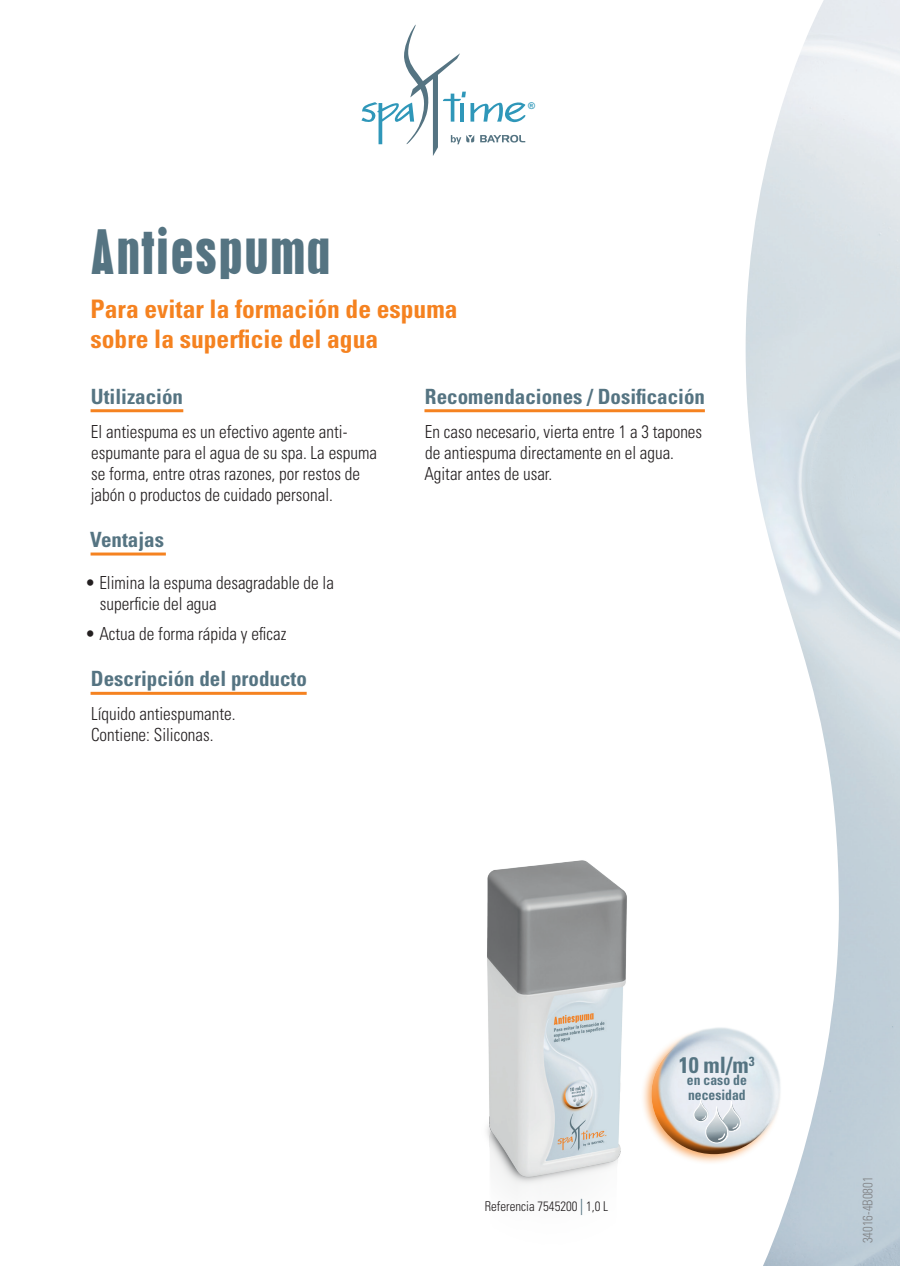
<style>
.page{position:relative;width:900px;height:1266px;background:#fff}
.page>*{position:absolute;margin:0;border:0;box-sizing:border-box;transform-origin:0 0}
.t1{font:54px "Cupido";letter-spacing:.025em;color:#557482;scale:.9 1}
.t2{font:700 condensed 25.5px/30.6px "Univers LT Std";color:#f58220}
.t3{font:700 condensed 22.5px "Univers LT Std";color:#557482}
.t4{font:700 condensed 21px "Univers LT Std";color:#557482}
.t5{font:300 condensed 18px/21px "Univers LT Std";color:#231f20;scale:.95 1}
.t6{font:700 condensed 14.4px/15px "Univers LT Std";color:#557482;scale:.95 1}
.t7{font:300 condensed 13.5px "Univers LT Std";color:#231f20;scale:.95 1}
.t8{font:300 condensed 13.5px "Univers LT Std";color:#808285;scale:.95 1}
.t9{font:700 9.3px "Arial";color:#2f97b9}
.s1{font-family:"Vectora LT Std";font-weight:400;font-stretch:normal;font-size:16.2px;color:#557482}
</style>
<div class="page">
<img style="left:745px;top:0;width:155px;height:1265px">
<svg style="left:361px;top:25px;width:165px;height:131px"></svg>
<img style="left:487px;top:860px;width:140px;height:329px">
<hr style="left:91px;top:409px;width:92px;height:3px;background:#f58220">
<hr style="left:91px;top:552px;width:75px;height:3px;background:#f58220">
<hr style="left:91px;top:691px;width:216px;height:3px;background:#f58220">
<hr style="left:424px;top:409px;width:281px;height:3px;background:#f58220">
<img style="left:601px;top:927px;width:233px;height:289px">
<div style="left:723px;top:1101px;width:18px;height:30px;background:#f2f4f5;border-radius:9px"></div>
<svg style="left:722px;top:1101px;width:18px;height:30px"></svg>
<div style="left:722px;top:1100px;width:18px;height:31px;border:1px solid #fff;border-radius:9px"></div>
<svg style="left:732px;top:1123px;width:6px;height:5px"></svg>
<svg style="left:694px;top:1098px;width:13px;height:23px"></svg>
<div style="left:693px;top:1098px;width:15px;height:23px;border:1px solid #fff;border-radius:7px"></div>
<svg style="left:701px;top:1115px;width:4px;height:4px"></svg>
<svg style="left:707px;top:1106px;width:22px;height:36px"></svg>
<svg style="left:705px;top:1106px;width:22px;height:36px"></svg>
<div style="left:705px;top:1106px;width:23px;height:37px;border:1px solid #fff;border-radius:11px"></div>
<svg style="left:718px;top:1133px;width:7px;height:6px"></svg>
<svg style="left:893px;top:0;width:7px;height:2px"></svg>
<svg style="left:893px;top:1263px;width:7px;height:3px"></svg>
<h1 class="t1" style="left:91px;top:214px;width:268px">Antiespuma</h1>
<p class="t9" style="left:528px;top:99px;width:8px">®</p>
<h2 class="t2" style="left:91px;top:293px;width:368px">Para evitar la formación de espuma sobre la superficie del agua</h2>
<p class="t4" style="left:425px;top:383px;width:281px">Recomendaciones / Dosificación</p>
<p class="t5" style="left:424px;top:420px;width:294px">En caso necesario, vierta entre 1 a 3 tapones de antiespuma directamente en el agua.<br>Agitar antes de usar.</p>
<p class="t4" style="left:91px;top:383px;width:94px">Utilización</p>
<p class="t5" style="left:91px;top:420px;width:303px">El antiespuma es un efectivo agente anti&shy;espumante para el agua de su spa. La espuma se forma, entre otras razones, por restos de jabón o productos de cuidado personal.</p>
<p class="t4" style="left:90px;top:526px;width:75px">Ventajas</p>
<p class="t5" style="left:100px;top:572px;width:248px;text-indent:-15px">• Elimina la espuma desagradable de la superficie del agua</p>
<p class="t5" style="left:85px;top:623px;width:213px">• Actua de forma rápida y eficaz</p>
<p class="t4" style="left:91px;top:666px;width:217px">Descripción del producto</p>
<p class="t5" style="left:91px;top:703px;width:153px">Líquido antiespumante.<br>Contiene: Siliconas.</p>
<p class="t7" style="left:485px;top:1198px;width:131px">Referencia 7545200 <span class="s1">|</span> 1,0 L</p>
<p class="t3" style="left:678px;top:1051px;width:77px">10 ml/m<sup>3</sup></p>
<p class="t6" style="left:687px;top:1072px;width:65px">en caso de necesidad</p>
<p class="t8" style="left:859px;top:1243px;width:72px;rotate:-90deg">34016-4B0801</p>
</div>
